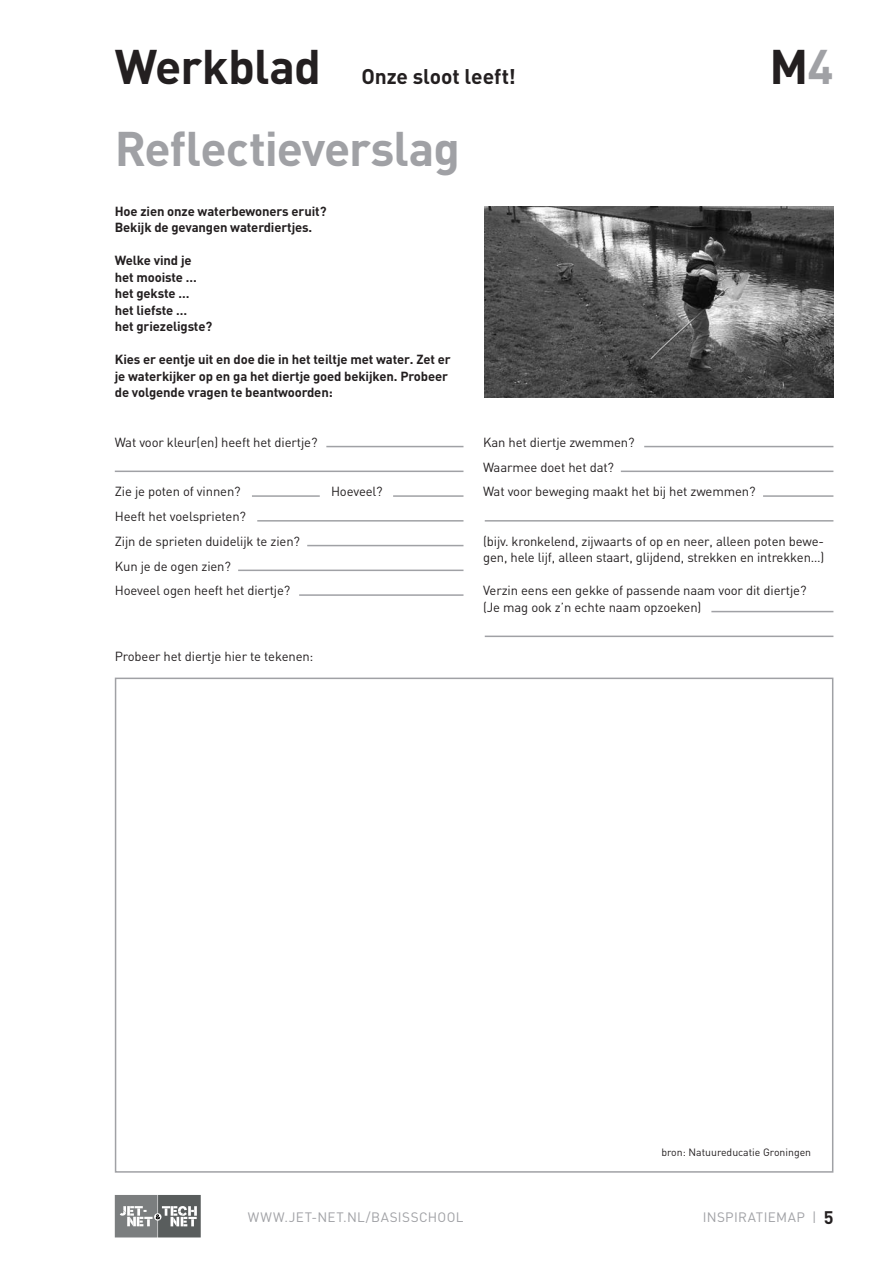
<style>
.page{position:relative;width:893px;height:1263px;background:#fff}
.page>*{position:absolute;margin:0;border:0;box-sizing:border-box;transform-origin:0 0}
.kop{font:700 48px "DIN";letter-spacing:-.025em;color:#a0a1a5}
._1__Kop{font:700 48px "DIN";letter-spacing:-.02em;color:#231f20}
.kop-2{font:700 48px "DIN";color:#231f20}
._2__Platte_tekst{font:700 21px "DIN";letter-spacing:-.005em;color:#231f20}
._2__Platte_tekst-2{font:13.5px "DIN";letter-spacing:.03em;color:#a0a1a5}
._2__Platte_tekst-3{font:13.05px/16.5px "DIN";letter-spacing:-.01em;color:#231f20}
._2__Platte_tekst-4{font:700 13.05px/16.5px "DIN";letter-spacing:-.01em;color:#231f20}
._2__Platte_tekst-5{font:10.5px "DIN";color:#231f20}
.s1{color:#a0a1a5}
.s2{font-weight:700;font-size:18px;color:#231f20}
</style>
<div class="page">
<svg style="left:115px;top:1195px;width:86px;height:42px;background:#858888"></svg>
<hr style="left:115px;top:471px;width:348px;height:1px;background:#a0a1a5">
<hr style="left:485px;top:520px;width:348px;height:2px;background:#a0a1a5">
<hr style="left:485px;top:636px;width:348px;height:1px;background:#a0a1a5">
<hr style="left:711px;top:611px;width:122px;height:1px;background:#a0a1a5">
<hr style="left:252px;top:495px;width:68px;height:2px;background:#a0a1a5">
<hr style="left:393px;top:495px;width:70px;height:2px;background:#a0a1a5">
<hr style="left:763px;top:495px;width:70px;height:2px;background:#a0a1a5">
<hr style="left:257px;top:520px;width:206px;height:2px;background:#a0a1a5">
<hr style="left:307px;top:545px;width:156px;height:1px;background:#a0a1a5">
<hr style="left:238px;top:570px;width:225px;height:1px;background:#a0a1a5">
<hr style="left:299px;top:594px;width:164px;height:2px;background:#a0a1a5">
<hr style="left:326px;top:446px;width:137px;height:1px;background:#a0a1a5">
<hr style="left:621px;top:471px;width:212px;height:1px;background:#a0a1a5">
<hr style="left:644px;top:446px;width:189px;height:1px;background:#a0a1a5">
<div style="left:115px;top:678px;width:718px;height:495px;border:2px solid #a0a1a5"></div>
<img style="left:485px;top:207px;width:348px;height:190px">
<p class="_1__Kop" style="left:115px;top:34px;width:208px">Werkblad</p>
<p class="_2__Platte_tekst" style="left:361px;top:62px;width:156px">Onze sloot leeft!</p>
<p class="kop-2" style="left:769px;top:34px;width:65px">M<span class="s1">4</span></p>
<p class="kop" style="left:115px;top:117px;width:347px">Reflectieverslag</p>
<p class="_2__Platte_tekst-4" style="left:115px;top:202px;width:213px">Hoe zien onze waterbewoners eruit?</p>
<p class="_2__Platte_tekst-4" style="left:115px;top:219px;width:199px">Bekijk de gevangen waterdiertjes.</p>
<p class="_2__Platte_tekst-4" style="left:115px;top:252px;width:78px">Welke vind je</p>
<p class="_2__Platte_tekst-4" style="left:115px;top:268px;width:84px">het mooiste …</p>
<p class="_2__Platte_tekst-4" style="left:115px;top:285px;width:76px">het gekste …</p>
<p class="_2__Platte_tekst-4" style="left:115px;top:301px;width:74px">het liefste …</p>
<p class="_2__Platte_tekst-4" style="left:115px;top:318px;width:99px">het griezeligste?</p>
<p class="_2__Platte_tekst-4" style="left:115px;top:351px;width:337px">Kies er eentje uit en doe die in het teiltje met water. Zet er je waterkijker op en ga het diertje goed bekijken. Probeer de volgende vragen te beantwoorden:</p>
<p class="_2__Platte_tekst-3" style="left:115px;top:434px;width:204px">Wat voor kleur(en) heeft het diertje?</p>
<p class="_2__Platte_tekst-3" style="left:115px;top:483px;width:127px">Zie je poten of vinnen?</p>
<p class="_2__Platte_tekst-3" style="left:331px;top:483px;width:53px">Hoeveel?</p>
<p class="_2__Platte_tekst-3" style="left:115px;top:508px;width:133px">Heeft het voelsprieten?</p>
<p class="_2__Platte_tekst-3" style="left:115px;top:533px;width:187px">Zijn de sprieten duidelijk te zien?</p>
<p class="_2__Platte_tekst-3" style="left:115px;top:558px;width:118px">Kun je de ogen zien?</p>
<p class="_2__Platte_tekst-3" style="left:115px;top:582px;width:177px">Hoeveel ogen heeft het diertje?</p>
<p class="_2__Platte_tekst-3" style="left:115px;top:648px;width:200px">Probeer het diertje hier te tekenen:</p>
<p class="_2__Platte_tekst-3" style="left:483px;top:434px;width:153px">Kan het diertje zwemmen?</p>
<p class="_2__Platte_tekst-3" style="left:483px;top:459px;width:132px">Waarmee doet het dat?</p>
<p class="_2__Platte_tekst-3" style="left:483px;top:483px;width:274px">Wat voor beweging maakt het bij het zwemmen?</p>
<p class="_2__Platte_tekst-3" style="left:483px;top:533px;width:343px">(bijv. kronkelend, zijwaarts of op en neer, alleen poten bewe&shy;gen, hele lijf, alleen staart, glijdend, strekken en intrekken…)</p>
<p class="_2__Platte_tekst-3" style="left:483px;top:582px;width:325px">Verzin eens een gekke of passende naam voor dit diertje?</p>
<p class="_2__Platte_tekst-3" style="left:483px;top:599px;width:220px">(Je mag ook z’n echte naam opzoeken)</p>
<p class="_2__Platte_tekst-5" style="left:661px;top:1146px;width:151px">bron: Natuureducatie Groningen</p>
<p class="_2__Platte_tekst-2" style="left:248px;top:1209px;width:217px">WWW.JET-NET.NL/BASISSCHOOL</p>
<p class="_2__Platte_tekst-2" style="left:703px;top:1210px;width:132px">INSPIRATIEMAP | <span class="s2">5</span></p>
</div>
